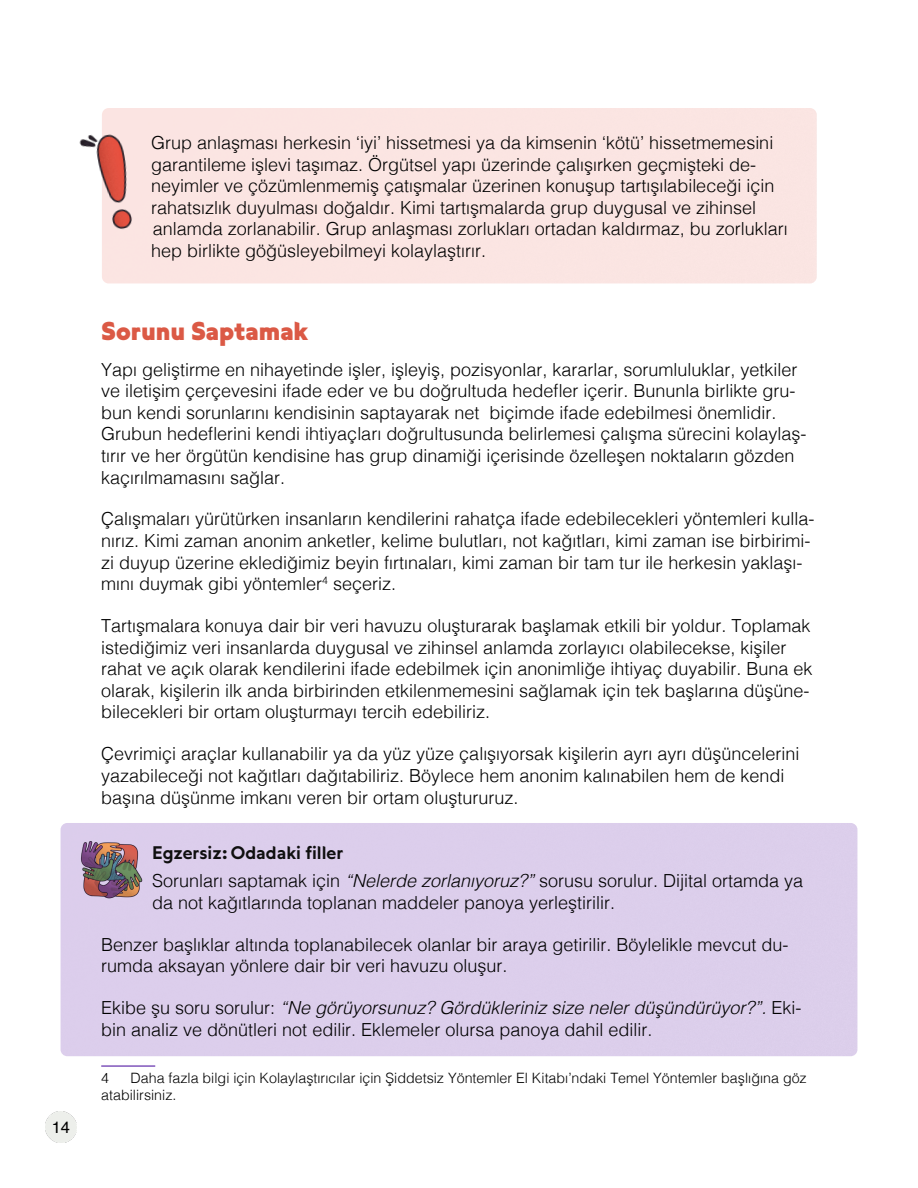
<style>
.page{position:relative;width:918px;height:1188px;background:#fff}
.page>*{position:absolute;margin:0;border:0;box-sizing:border-box;transform-origin:0 0}
.t1{font:25.5px "Seitu";color:#db5945}
.t2{font:300 18px/21.6px "Helvetica";color:#000}
.t3{font:18px "Seitu";color:#0f0f0f}
.t4{font:16.5px "Helvetica";color:#000}
.t5{font:300 14.25px/17.1px "Helvetica";color:#000}
.s1{font-style:italic}
</style>
<div class="page">
<img style="left:79px;top:126px;width:61px;height:112px">
<img style="left:78px;top:837px;width:67px;height:64px">
<hr style="left:101px;top:1066px;width:54px;height:1px;background:#400099">
<img style="left:45px;top:1111px;width:32px;height:32px">
<p class="t4" style="left:52px;top:1114px;width:20px">14</p>
<p class="t2" style="left:151px;top:131px;width:638px">Grup anlaşması herkesin ‘iyi’ hissetmesi ya da kimsenin ‘kötü’ hissetmemesini garantileme işlevi taşımaz. Örgütsel yapı üzerinde çalışırken geçmişteki de&shy;neyimler ve çözümlenmemiş çatışmalar üzerinen konuşup tartışılabileceği için rahatsızlık duyulması doğaldır. Kimi tartışmalarda grup duygusal ve zihinsel anlamda zorlanabilir. Grup anlaşması zorlukları ortadan kaldırmaz, bu zorlukları hep birlikte göğüsleyebilmeyi kolaylaştırır.</p>
<h1 class="t1" style="left:101px;top:316px;width:208px">Sorunu Saptamak</h1>
<p class="t2" style="left:101px;top:357px;width:707px">Yapı geliştirme en nihayetinde işler, işleyiş, pozisyonlar, kararlar, sorumluluklar, yetkiler ve iletişim çerçevesini ifade eder ve bu doğrultuda hedefler içerir. Bununla birlikte gru&shy;bun kendi sorunlarını kendisinin saptayarak net biçimde ifade edebilmesi önemlidir.<br>Grubun hedeflerini kendi ihtiyaçları doğrultusunda belirlemesi çalışma sürecini kolaylaş&shy;tırır ve her örgütün kendisine has grup dinamiği içerisinde özelleşen noktaların gözden kaçırılmamasını sağlar.</p>
<p class="t2" style="left:101px;top:507px;width:715px">Çalışmaları yürütürken insanların kendilerini rahatça ifade edebilecekleri yöntemleri kulla&shy;nırız. Kimi zaman anonim anketler, kelime bulutları, not kağıtları, kimi zaman ise birbirimi&shy;zi duyup üzerine eklediğimiz beyin fırtınaları, kimi zaman bir tam tur ile herkesin yaklaşı&shy;mını duymak gibi yöntemler<sup>4</sup> seçeriz.</p>
<p class="t2" style="left:101px;top:614px;width:713px">Tartışmalara konuya dair bir veri havuzu oluşturarak başlamak etkili bir yoldur. Toplamak istediğimiz veri insanlarda duygusal ve zihinsel anlamda zorlayıcı olabilecekse, kişiler rahat ve açık olarak kendilerini ifade edebilmek için anonimliğe ihtiyaç duyabilir. Buna ek olarak, kişilerin ilk anda birbirinden etkilenmemesini sağlamak için tek başlarına düşüne&shy;bilecekleri bir ortam oluşturmayı tercih edebiliriz.</p>
<p class="t2" style="left:101px;top:742px;width:700px">Çevrimiçi araçlar kullanabilir ya da yüz yüze çalışıyorsak kişilerin ayrı ayrı düşüncelerini yazabileceği not kağıtları dağıtabiliriz. Böylece hem anonim kalınabilen hem de kendi başına düşünme imkanı veren bir ortam oluştururuz.</p>
<p class="t3" style="left:152px;top:841px;width:193px">Egzersiz: Odadaki filler</p>
<p class="t2" style="left:152px;top:869px;width:653px">Sorunları saptamak için <span class="s1">“Nelerde zorlanıyoruz?”</span> sorusu sorulur. Dijital ortamda ya da not kağıtlarında toplanan maddeler panoya yerleştirilir.</p>
<p class="t2" style="left:101px;top:932px;width:689px">Benzer başlıklar altında toplanabilecek olanlar bir araya getirilir. Böylelikle mevcut du&shy;rumda aksayan yönlere dair bir veri havuzu oluşur.</p>
<p class="t2" style="left:101px;top:996px;width:702px">Ekibe şu soru sorulur: <span class="s1">“Ne görüyorsunuz? Gördükleriniz size neler düşündürüyor?”.</span> Eki&shy;bin analiz ve dönütleri not edilir. Eklemeler olursa panoya dahil edilir.</p>
<p class="t5" style="left:101px;top:1069px;width:9px">4</p>
<p class="t5" style="left:101px;top:1069px;width:707px;text-indent:29px">Daha fazla bilgi için Kolaylaştırıcılar için Şiddetsiz Yöntemler El Kitabı’ndaki Temel Yöntemler başlığına göz atabilirsiniz.</p>
</div>
